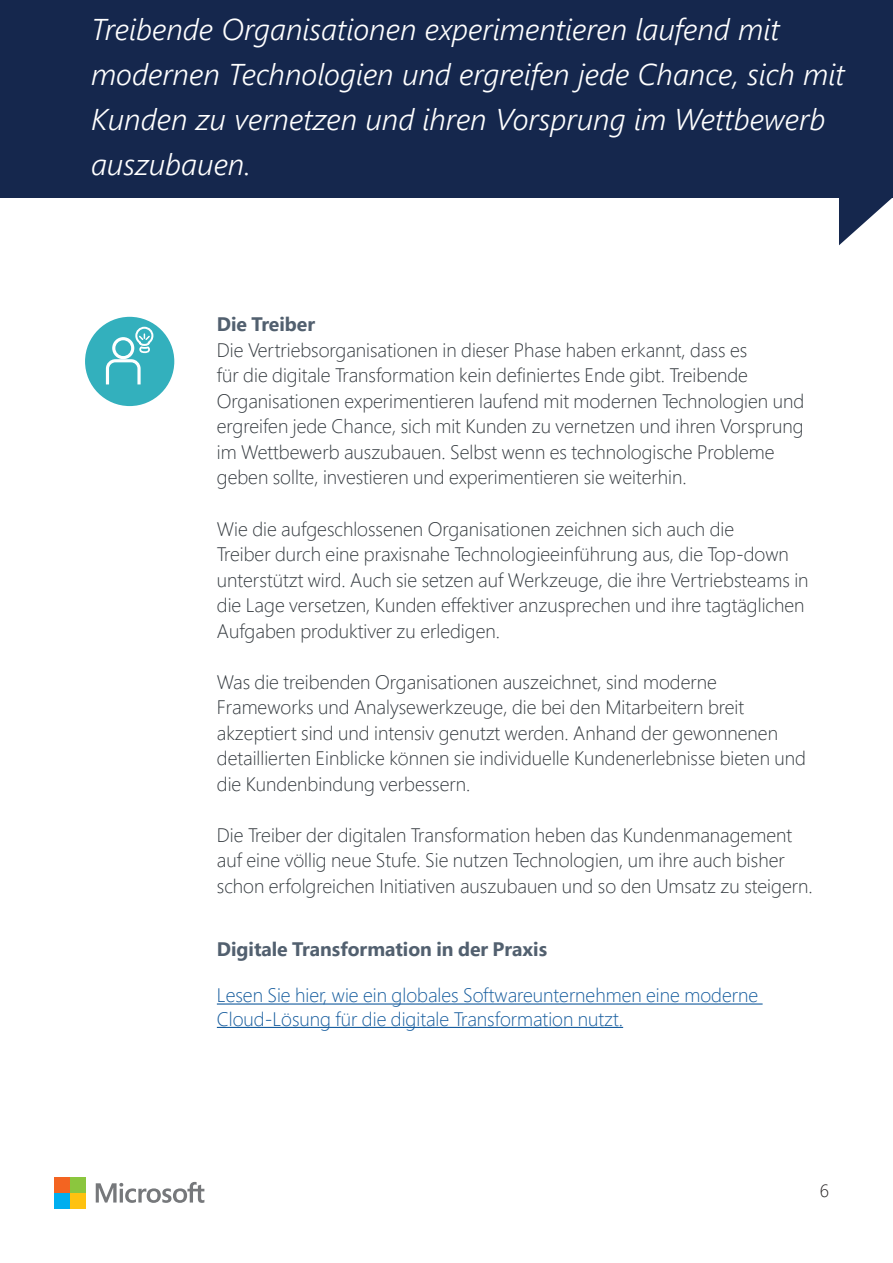
<style>
.page{position:relative;width:893px;height:1263px;background:#fff}
.page>*{position:absolute;margin:0;border:0;box-sizing:border-box;transform-origin:0 0}
.t1{font:italic 300 30px/45px "Segoe UI";color:#fff}
.t2{font:300 19.5px/25.5px "Segoe Pro Display";color:#353b40}
.t3{font:300 19.5px/23.4px "Segoe Pro Display";color:#175d9e}
.t4{font:700 19.5px "Segoe Pro Display";color:#52606f}
.t5{font:300 18px "Segoe Pro Display";color:#231f20}
</style>
<div class="page">
<svg style="left:96px;top:1182px;width:108px;height:21px"></svg>
<div style="left:54px;top:1177px;width:15px;height:15px;background:#f36421"></div>
<div style="left:71px;top:1177px;width:15px;height:15px;background:#8bc63e"></div>
<div style="left:54px;top:1194px;width:15px;height:15px;background:#00aeef"></div>
<div style="left:71px;top:1194px;width:15px;height:15px;background:#fec210"></div>
<hr style="left:217px;top:1003px;width:546px;height:1px;background:#175d9e">
<hr style="left:217px;top:1027px;width:406px;height:1px;background:#175d9e">
<div style="left:0;top:0;width:893px;height:197px;background:#15274d"></div>
<svg style="left:839px;top:197px;width:54px;height:48px"></svg>
<div style="left:85px;top:317px;width:89px;height:89px;background:#33b0bd;border-radius:50%"></div>
<svg style="left:106px;top:326px;width:48px;height:58px"></svg>
<p class="t1" style="left:91px;top:6px;width:755px">Treibende Organisationen experimentieren laufend mit modernen Technologien und ergreifen jede Chance, sich mit Kunden zu vernetzen und ihren Vorsprung im Wettbewerb auszubauen.</p>
<p class="t4" style="left:217px;top:311px;width:100px">Die Treiber</p>
<p class="t2" style="left:217px;top:337px;width:589px">Die Vertriebsorganisationen in dieser Phase haben erkannt, dass es<br>für die digitale Transformation kein definiertes Ende gibt. Treibende Organisationen experimentieren laufend mit modernen Technologien und ergreifen jede Chance, sich mit Kunden zu vernetzen und ihren Vorsprung im Wettbewerb auszubauen. Selbst wenn es technologische Probleme geben sollte, investieren und experimentieren sie weiterhin.</p>
<p class="t2" style="left:217px;top:515px;width:593px">Wie die aufgeschlossenen Organisationen zeichnen sich auch die<br>Treiber durch eine praxisnahe Technologieeinführung aus, die Top-down unterstützt wird. Auch sie setzen auf Werkzeuge, die ihre Vertriebsteams in die Lage versetzen, Kunden effektiver anzusprechen und ihre tagtäglichen Aufgaben produktiver zu erledigen.</p>
<p class="t2" style="left:217px;top:668px;width:591px">Was die treibenden Organisationen auszeichnet, sind moderne Frameworks und Analysewerkzeuge, die bei den Mitarbeitern breit akzeptiert sind und intensiv genutzt werden. Anhand der gewonnenen detaillierten Einblicke können sie individuelle Kundenerlebnisse bieten und die Kundenbindung verbessern.</p>
<p class="t2" style="left:217px;top:821px;width:597px">Die Treiber der digitalen Transformation heben das Kundenmanagement auf eine völlig neue Stufe. Sie nutzen Technologien, um ihre auch bisher schon erfolgreichen Initiativen auszubauen und so den Umsatz zu steigern.</p>
<p class="t4" style="left:217px;top:935px;width:332px">Digitale Transformation in der Praxis</p>
<p class="t3" style="left:217px;top:983px;width:543px">Lesen Sie hier, wie ein globales Softwareunternehmen eine moderne<br>Cloud-Lösung für die digitale Transformation nutzt.</p>
<p class="t5" style="left:820px;top:1178px;width:11px">6</p>
</div>
